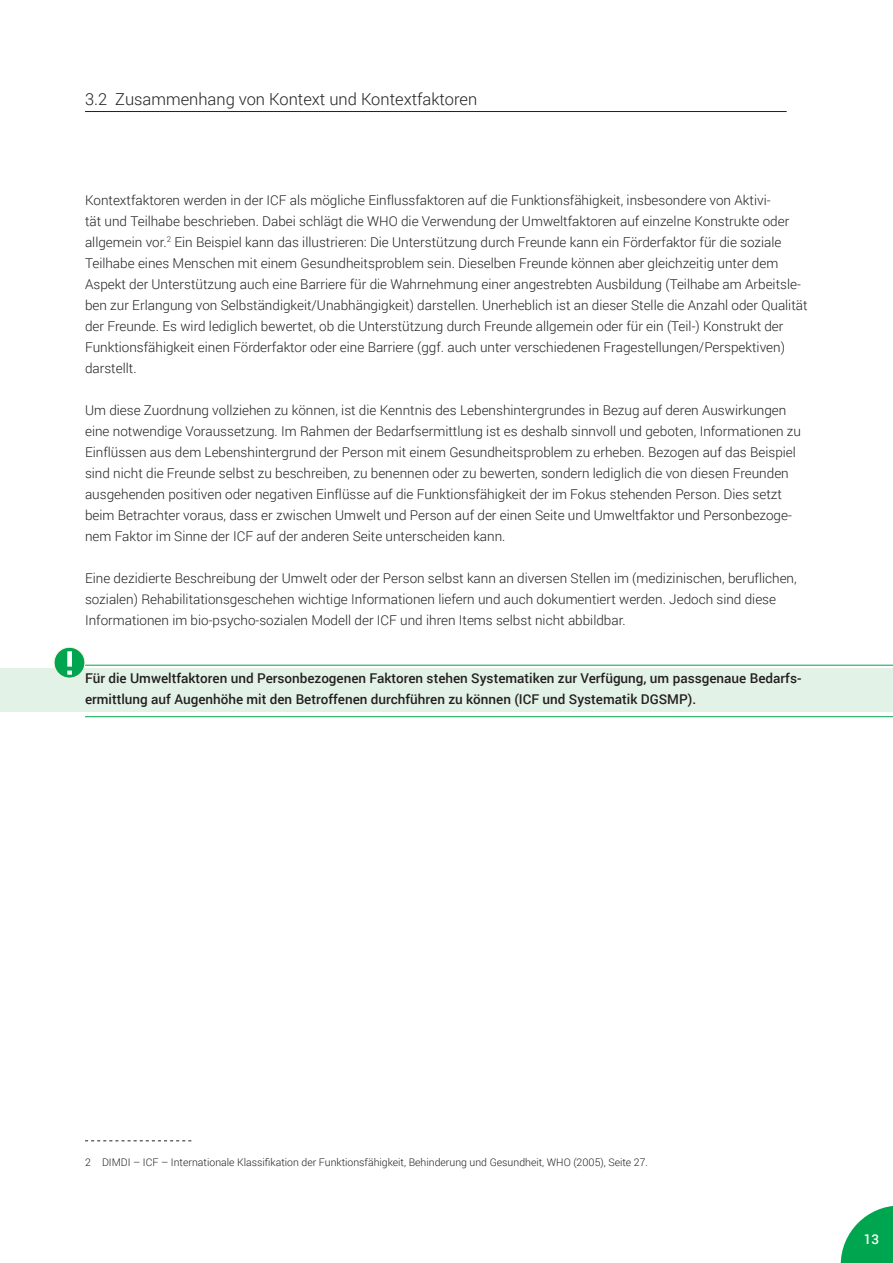
<style>
.page{position:relative;width:893px;height:1263px;background:#fff}
.page>*{position:absolute;margin:0;border:0;box-sizing:border-box;transform-origin:0 0}
.Kopfzeile_11pt{font:300 16.5px "Roboto";color:#231f20}
.Fließtext_9pt{font:300 13.5px/21px "Roboto";color:#231f20}
.Merke_9pt_re{font:500 13.5px/21px "Roboto";color:#231f20}
.t1{font:500 13.5px "Roboto";color:#fff}
.Fußnote_7pt{font:300 10.5px "Roboto";color:#231f20}
</style>
<div class="page">
<hr style="left:85px;top:111px;width:702px;height:1px;background:#231f20">
<svg style="left:841px;top:1206px;width:52px;height:57px"></svg>
<div style="left:0;top:668px;width:893px;height:43px;background:#e3f2e7"></div>
<hr style="left:85px;top:665px;width:808px;height:1px;background:#00a54f">
<hr style="left:85px;top:716px;width:808px;height:1px;background:#00a54f">
<svg style="left:85px;top:1140px;width:106px;height:1px"></svg>
<div style="left:54px;top:647px;width:31px;height:31px;background:#00a54f;border-radius:50%"></div>
<svg style="left:67px;top:651px;width:5px;height:24px"></svg>
<div style="left:54px;top:647px;width:31px;height:31px;border:1px solid #fef2e3;border-radius:50%"></div>
<p class="Kopfzeile_11pt" style="left:85px;top:88px;width:394px">3.2 Zusammenhang von Kontext und Kontextfaktoren</p>
<p class="Fließtext_9pt" style="left:85px;top:189px;width:724px">Kontextfaktoren werden in der ICF als mögliche Einflussfaktoren auf die Funktionsfähigkeit, insbesondere von Aktivi-<br>tät und Teilhabe beschrieben. Dabei schlägt die WHO die Verwendung der Umweltfaktoren auf einzelne Konstrukte oder allgemein vor.<sup>2</sup> Ein Beispiel kann das illustrieren: Die Unterstützung durch Freunde kann ein Förderfaktor für die soziale Teilhabe eines Menschen mit einem Gesundheitsproblem sein. Dieselben Freunde können aber gleichzeitig unter dem Aspekt der Unterstützung auch eine Barriere für die Wahrnehmung einer angestrebten Ausbildung (Teilhabe am Arbeitsle&shy;ben zur Erlangung von Selbständigkeit/Unabhängigkeit) darstellen. Unerheblich ist an dieser Stelle die Anzahl oder Qualität der Freunde. Es wird lediglich bewertet, ob die Unterstützung durch Freunde allgemein oder für ein (Teil-) Konstrukt der Funktionsfähigkeit einen Förderfaktor oder eine Barriere (ggf. auch unter verschiedenen Fragestellungen/Perspektiven) darstellt.</p>
<p class="Fließtext_9pt" style="left:85px;top:399px;width:717px">Um diese Zuordnung vollziehen zu können, ist die Kenntnis des Lebenshintergrundes in Bezug auf deren Auswirkungen eine notwendige Voraussetzung. Im Rahmen der Bedarfsermittlung ist es deshalb sinnvoll und geboten, Informationen zu Einflüssen aus dem Lebenshintergrund der Person mit einem Gesundheitsproblem zu erheben. Bezogen auf das Beispiel sind nicht die Freunde selbst zu beschreiben, zu benennen oder zu bewerten, sondern lediglich die von diesen Freunden ausgehenden positiven oder negativen Einflüsse auf die Funktionsfähigkeit der im Fokus stehenden Person. Dies setzt beim Betrachter voraus, dass er zwischen Umwelt und Person auf der einen Seite und Umweltfaktor und Personbezoge&shy;nem Faktor im Sinne der ICF auf der anderen Seite unterscheiden kann.</p>
<p class="Fließtext_9pt" style="left:85px;top:567px;width:713px">Eine dezidierte Beschreibung der Umwelt oder der Person selbst kann an diversen Stellen im (medizinischen, beruflichen, sozialen) Rehabilitationsgeschehen wichtige Informationen liefern und auch dokumentiert werden. Jedoch sind diese<br>Informationen im bio-psycho-sozialen Modell der ICF und ihren Items selbst nicht abbildbar.</p>
<p class="Merke_9pt_re" style="left:85px;top:667px;width:718px">Für die Umweltfaktoren und Personbezogenen Faktoren stehen Systematiken zur Verfügung, um passgenaue Bedarfs&shy;ermittlung auf Augenhöhe mit den Betroffenen durchführen zu können (ICF und Systematik DGSMP).</p>
<p class="Fußnote_7pt" style="left:85px;top:1154px;width:564px">2 DIMDI – ICF – Internationale Klassifikation der Funktionsfähigkeit, Behinderung und Gesundheit, WHO (2005), Seite 27.</p>
<p class="t1" style="left:864px;top:1230px;width:17px">13</p>
</div>
